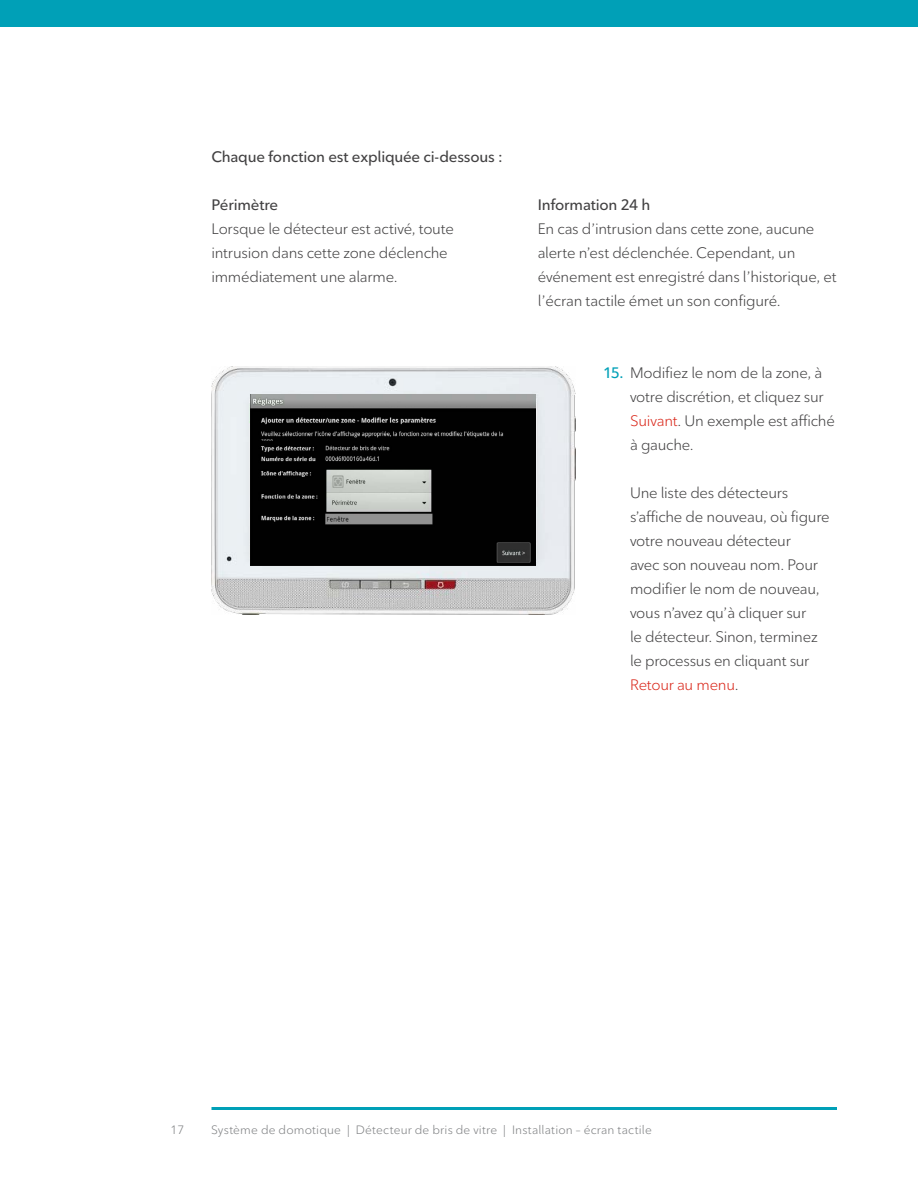
<style>
.page{position:relative;width:918px;height:1188px;background:#fff}
.page>*{position:absolute;margin:0;border:0;box-sizing:border-box;transform-origin:0 0}
.t1{font:15px/24px "Ted Next";letter-spacing:-.015em;color:#424142}
.t2{font:600 15px "Ted Next";letter-spacing:-.015em;color:#424142}
.t3{font:12px "Ted Next";letter-spacing:.015em;color:#808284}
.s1{font-weight:600;color:#00a0b7}
.s2{color:#da291c}
</style>
<div class="page">
<div style="left:0;top:0;width:918px;height:27px;background:#00a0b7"></div>
<hr style="left:212px;top:1107px;width:625px;height:3px;background:#00a0b7">
<img style="left:212px;top:366px;width:364px;height:249px">
<img style="left:251px;top:394px;width:285px;height:172px">
<p class="t2" style="left:212px;top:147px;width:293px">Chaque fonction est expliquée ci-dessous :</p>
<p class="t2" style="left:212px;top:195px;width:68px">Périmètre</p>
<p class="t1" style="left:212px;top:216px;width:244px">Lorsque le détecteur est activé, toute intrusion dans cette zone déclenche immédiatement une alarme.</p>
<p class="t2" style="left:538px;top:195px;width:114px">Information 24 h</p>
<p class="t1" style="left:538px;top:216px;width:300px">En cas d’intrusion dans cette zone, aucune alerte n’est déclenchée. Cependant, un événement est enregistré dans l’historique, et l’écran tactile émet un son configuré.</p>
<p class="t1" style="left:630px;top:360px;width:206px;text-indent:-27px"><span class="s1">15.</span> Modifiez le nom de la zone, à votre discrétion, et cliquez sur<br><span class="s2">Suivant</span>. Un exemple est affiché à gauche.</p>
<p class="t1" style="left:630px;top:480px;width:201px">Une liste des détecteurs s’affiche de nouveau, où figure votre nouveau détecteur<br>avec son nouveau nom. Pour modifier le nom de nouveau, vous n’avez qu’à cliquer sur<br>le détecteur. Sinon, terminez le processus en cliquant sur<br><span class="s2">Retour au menu</span>.</p>
<p class="t3" style="left:171px;top:1123px;width:15px">17</p>
<p class="t3" style="left:211px;top:1123px;width:442px">Système de domotique | Détecteur de bris de vitre | Installation – écran tactile</p>
</div>
